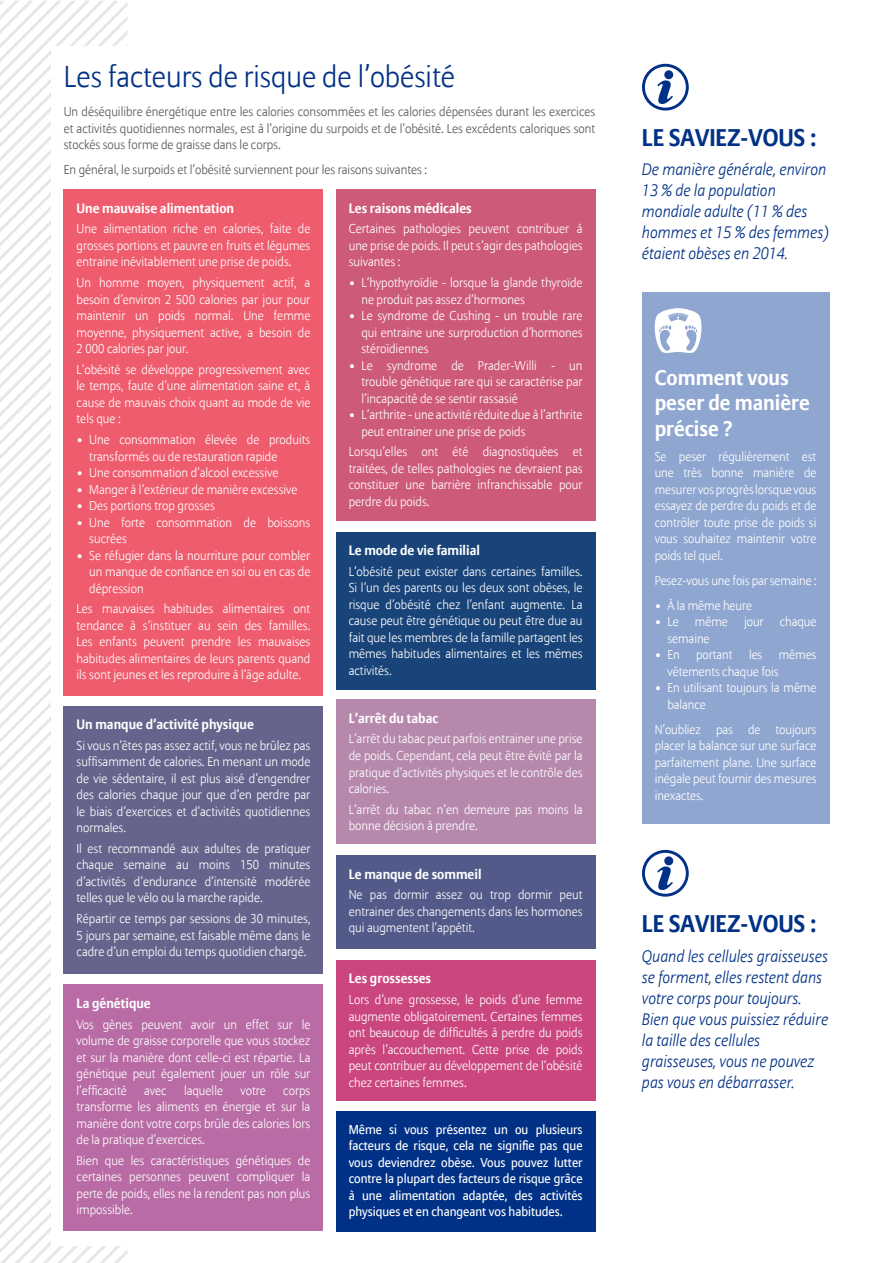
<style>
.page{position:relative;width:893px;height:1263px;background:#fff}
.page>*{position:absolute;margin:0;border:0;box-sizing:border-box;transform-origin:0 0}
.t1{font:300 30px "Allianz Sans";color:#003186}
.t2{font:700 24px "Allianz Sans";color:#003186}
.t3{font:700 21px/25.2px "Allianz Sans";color:#fff}
.t4{font:italic 300 16.5px/21px "Allianz Sans";color:#003186}
.t5{font:700 13.5px "Allianz Sans";color:#fff}
.t6{font:300 12.75px/16.5px "Allianz Sans";color:#fff;text-align:justify}
.t7{font:300 12.75px/16.5px "Allianz Sans";color:#57585a;text-align:justify}
.t8{font:12.75px/16.5px "Allianz Sans";color:#fff;text-align:justify}
</style>
<div class="page">
<svg style="left:0;top:1px;width:128px;height:1262px"></svg>
<div style="left:51px;top:47px;width:235px;height:1199px;background:#fff"></div>
<svg style="left:642px;top:64px;width:47px;height:47px"></svg>
<svg style="left:642px;top:850px;width:47px;height:47px"></svg>
<div style="left:64px;top:706px;width:259px;height:268px;background:#66648c"></div>
<div style="left:64px;top:985px;width:259px;height:246px;background:#b86ba4"></div>
<div style="left:336px;top:699px;width:259px;height:145px;background:#b689ac"></div>
<div style="left:336px;top:855px;width:259px;height:94px;background:#525a89"></div>
<div style="left:336px;top:960px;width:259px;height:140px;background:#cb467f"></div>
<div style="left:336px;top:1111px;width:259px;height:120px;background:#003186"></div>
<div style="left:64px;top:189px;width:259px;height:506px;background:#ee5c6e"></div>
<div style="left:336px;top:189px;width:259px;height:332px;background:#ce5a79"></div>
<div style="left:336px;top:532px;width:259px;height:157px;background:#194479"></div>
<div style="left:642px;top:292px;width:187px;height:532px;background:#8fa6d0"></div>
<svg style="left:654px;top:308px;width:48px;height:45px"></svg>
<p class="t1" style="left:64px;top:58px;width:393px">Les facteurs de risque de l’obésité</p>
<p class="t7" style="left:64px;top:104px;width:533px">Un déséquilibre énergétique entre les calories consommées et les calories dépensées durant les exercices et activités quotidiennes normales, est à l’origine du surpoids et de l’obésité. Les excédents caloriques sont stockés sous forme de graisse dans le corps.</p>
<p class="t7" style="left:64px;top:162px;width:365px">En général, le surpoids et l’obésité surviennent pour les raisons suivantes :</p>
<p class="t5" style="left:77px;top:199px;width:159px">Une mauvaise alimentation</p>
<p class="t6" style="left:77px;top:221px;width:235px">Une alimentation riche en calories, faite de grosses portions et pauvre en fruits et légumes entraine inévitablement une prise de poids.</p>
<p class="t6" style="left:77px;top:275px;width:235px">Un homme moyen, physiquement actif, a besoin d’environ 2 500 calories par jour pour maintenir un poids normal. Une femme moyenne, physiquement active, a besoin de 2 000 calories par jour.</p>
<p class="t6" style="left:77px;top:362px;width:235px">L’obésité se développe progressivement avec le temps, faute d’une alimentation saine et, à cause de mauvais choix quant au mode de vie tels que :</p>
<p class="t6" style="left:89px;top:432px;width:223px;text-indent:-13px">• Une consommation élevée de produits transformés ou de restauration rapide</p>
<p class="t6" style="left:77px;top:465px;width:203px">• Une consommation d’alcool excessive</p>
<p class="t6" style="left:77px;top:481px;width:223px">• Manger à l’extérieur de manière excessive</p>
<p class="t6" style="left:77px;top:498px;width:140px">• Des portions trop grosses</p>
<p class="t6" style="left:89px;top:514px;width:223px;text-indent:-13px">• Une forte consommation de boissons sucrées</p>
<p class="t6" style="left:89px;top:547px;width:223px;text-indent:-13px">• Se réfugier dans la nourriture pour combler un manque de confiance en soi ou en cas de dépression</p>
<p class="t6" style="left:77px;top:601px;width:235px">Les mauvaises habitudes alimentaires ont tendance à s’instituer au sein des familles.<br>Les enfants peuvent prendre les mauvaises habitudes alimentaires de leurs parents quand ils sont jeunes et les reproduire à l’âge adulte.</p>
<p class="t5" style="left:77px;top:715px;width:179px">Un manque d’activité physique</p>
<p class="t6" style="left:77px;top:737px;width:235px">Si vous n’êtes pas assez actif, vous ne brûlez pas suffisamment de calories. En menant un mode de vie sédentaire, il est plus aisé d’engendrer des calories chaque jour que d’en perdre par le biais d’exercices et d’activités quotidiennes normales.</p>
<p class="t6" style="left:77px;top:841px;width:235px">Il est recommandé aux adultes de pratiquer chaque semaine au moins 150 minutes d’activités d’endurance d’intensité modérée telles que le vélo ou la marche rapide.</p>
<p class="t6" style="left:77px;top:911px;width:235px">Répartir ce temps par sessions de 30 minutes, 5 jours par semaine, est faisable même dans le cadre d’un emploi du temps quotidien chargé.</p>
<p class="t5" style="left:77px;top:994px;width:76px">La génétique</p>
<p class="t6" style="left:77px;top:1016px;width:235px">Vos gènes peuvent avoir un effet sur le volume de graisse corporelle que vous stockez et sur la manière dont celle-ci est répartie. La génétique peut également jouer un rôle sur l’efficacité</p>
<p class="t6" style="left:144px;top:1082px;width:24px">avec</p>
<p class="t6" style="left:184px;top:1082px;width:41px">laquelle</p>
<p class="t6" style="left:240px;top:1082px;width:27px">votre</p>
<p class="t6" style="left:77px;top:1082px;width:235px;text-indent:207px">corps transforme les aliments en énergie et sur la manière dont votre corps brûle des calories lors de la pratique d’exercices.</p>
<p class="t6" style="left:77px;top:1153px;width:235px">Bien que les caractéristiques génétiques de certaines personnes peuvent compliquer la perte de poids, elles ne la rendent pas non plus impossible.</p>
<p class="t5" style="left:349px;top:199px;width:125px">Les raisons médicales</p>
<p class="t6" style="left:349px;top:221px;width:235px">Certaines pathologies peuvent contribuer à une prise de poids. Il peut s’agir des pathologies suivantes :</p>
<p class="t6" style="left:361px;top:275px;width:223px;text-indent:-13px">• L’hypothyroïdie - lorsque la glande thyroïde ne produit pas assez d’hormones</p>
<p class="t6" style="left:361px;top:308px;width:223px;text-indent:-13px">• Le syndrome de Cushing - un trouble rare qui entraine une surproduction d’hormones stéroïdiennes</p>
<p class="t6" style="left:361px;top:357px;width:223px;text-indent:-13px">• Le syndrome de Prader-Willi - un trouble génétique rare qui se caractérise par l’incapacité de se sentir rassasié</p>
<p class="t6" style="left:361px;top:407px;width:223px;text-indent:-13px">• L’arthrite - une activité réduite due à l’arthrite peut entrainer une prise de poids</p>
<p class="t6" style="left:349px;top:444px;width:235px">Lorsqu’elles ont été diagnostiquées et traitées, de telles pathologies ne devraient pas constituer une barrière infranchissable pour perdre du poids.</p>
<p class="t5" style="left:349px;top:542px;width:133px">Le mode de vie familial</p>
<p class="t6" style="left:349px;top:564px;width:235px">L’obésité peut exister dans certaines familles.<br>Si l’un des parents ou les deux sont obèses, le risque d’obésité chez l’enfant augmente. La cause peut être génétique ou peut être due au fait que les membres de la famille partagent les mêmes habitudes alimentaires et les mêmes activités.</p>
<p class="t5" style="left:349px;top:709px;width:91px">L’arrêt du tabac</p>
<p class="t6" style="left:349px;top:731px;width:235px">L’arrêt du tabac peut parfois entrainer une prise de poids. Cependant, cela peut être évité par la pratique d’activités physiques et le contrôle des calories.</p>
<p class="t6" style="left:349px;top:802px;width:235px">L’arrêt du tabac n’en demeure pas moins la bonne décision à prendre.</p>
<p class="t5" style="left:349px;top:865px;width:134px">Le manque de sommeil</p>
<p class="t6" style="left:349px;top:887px;width:235px">Ne pas dormir assez ou trop dormir peut entrainer des changements dans les hormones qui augmentent l’appétit.</p>
<p class="t5" style="left:349px;top:970px;width:84px">Les grossesses</p>
<p class="t6" style="left:349px;top:992px;width:235px">Lors d’une grossesse, le poids d’une femme augmente obligatoirement. Certaines femmes ont beaucoup de difficultés à perdre du poids après l’accouchement. Cette prise de poids peut contribuer au développement de l’obésité chez certaines femmes.</p>
<p class="t8" style="left:349px;top:1121px;width:235px">Même si vous présentez un ou plusieurs facteurs de risque, cela ne signifie pas que vous deviendrez obèse. Vous pouvez lutter contre la plupart des facteurs de risque grâce à une alimentation adaptée, des activités physiques et en changeant vos habitudes.</p>
<p class="t2" style="left:642px;top:122px;width:176px">LE SAVIEZ-VOUS :</p>
<p class="t4" style="left:642px;top:160px;width:189px">De manière générale, environ<br>13 % de la population mondiale adulte (11 % des hommes et 15 % des femmes) étaient obèses en 2014.</p>
<p class="t3" style="left:655px;top:366px;width:157px">Comment vous peser de manière précise ?</p>
<p class="t6" style="left:655px;top:448px;width:163px">Se peser régulièrement est une très bonne manière de mesurer vos progrès lorsque vous essayez de perdre du poids et de contrôler toute prise de poids si vous souhaitez maintenir votre poids tel quel.</p>
<p class="t6" style="left:655px;top:572px;width:163px">Pesez-vous une fois par semaine :</p>
<p class="t6" style="left:655px;top:597px;width:99px">• À la même heure</p>
<p class="t6" style="left:655px;top:614px;width:26px">• Le</p>
<p class="t6" style="left:695px;top:614px;width:34px">même</p>
<p class="t6" style="left:744px;top:614px;width:21px">jour</p>
<p class="t6" style="left:780px;top:614px;width:38px">chaque</p>
<p class="t6" style="left:667px;top:630px;width:44px">semaine</p>
<p class="t6" style="left:655px;top:647px;width:27px">• En</p>
<p class="t6" style="left:696px;top:647px;width:38px">portant</p>
<p class="t6" style="left:749px;top:647px;width:15px">les</p>
<p class="t6" style="left:779px;top:647px;width:39px">mêmes</p>
<p class="t6" style="left:667px;top:663px;width:113px">vêtements chaque fois</p>
<p class="t6" style="left:667px;top:680px;width:150px;text-indent:-13px">• En utilisant toujours la même balance</p>
<p class="t6" style="left:655px;top:721px;width:163px">N’oubliez pas de toujours placer la balance sur une surface parfaitement plane. Une surface inégale peut fournir des mesures inexactes.</p>
<p class="t2" style="left:642px;top:908px;width:176px">LE SAVIEZ-VOUS :</p>
<p class="t4" style="left:642px;top:946px;width:188px">Quand les cellules graisseuses se forment, elles restent dans votre corps pour toujours.<br>Bien que vous puissiez réduire la taille des cellules graisseuses, vous ne pouvez pas vous en débarrasser.</p>
</div>
